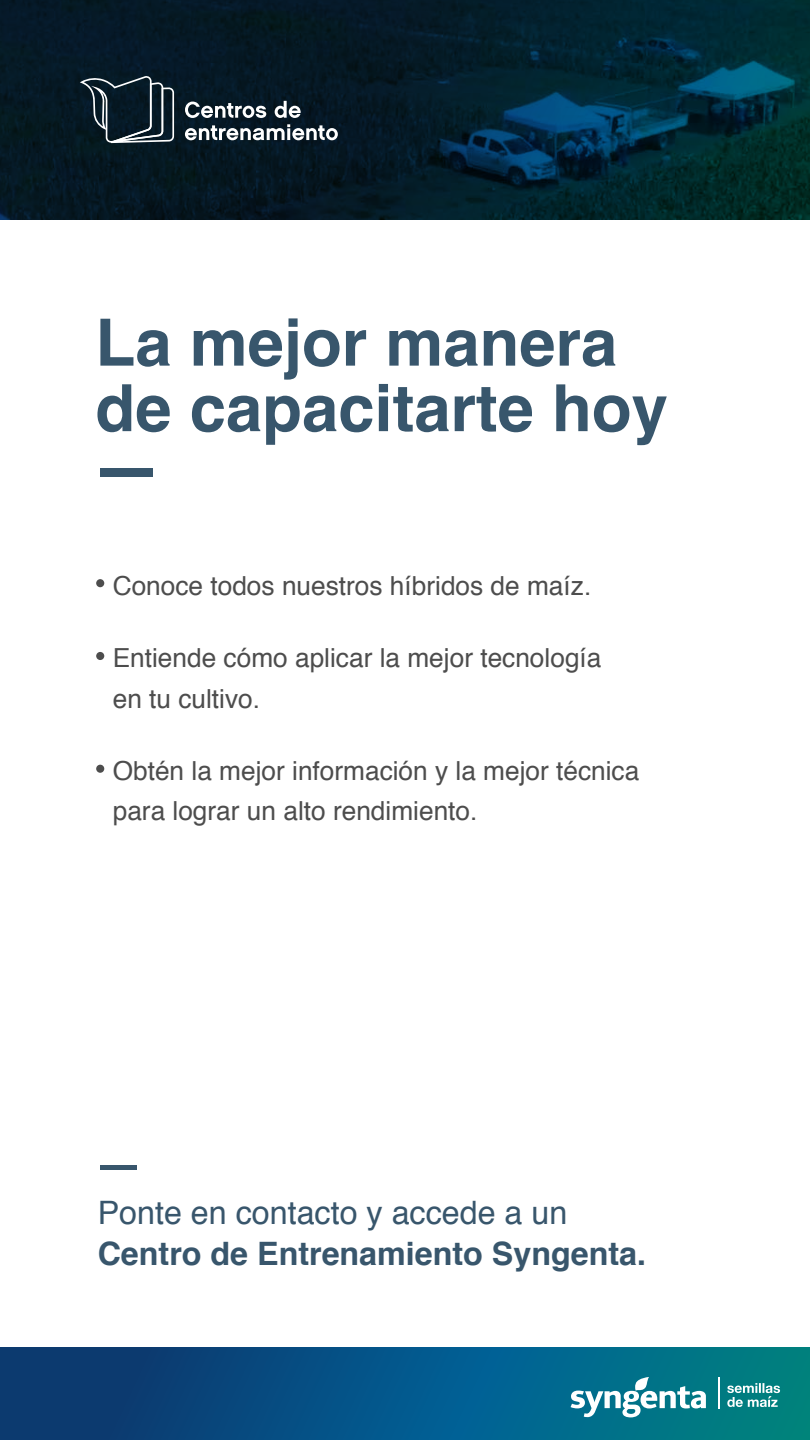
<style>
.page{position:relative;width:810px;height:1440px;background:#fff}
.page>*{position:absolute;margin:0;border:0;box-sizing:border-box;transform-origin:0 0}
.t1{font:700 65.18px/65.6px "Helvetica";color:#38566c}
.t2{font:700 32.25px "Helvetica";color:#38566c}
.t3{font:32.25px "Helvetica";color:#38566c}
.t4{font:26.25px/40.7px "Helvetica";color:#4d4d4d}
</style>
<div class="page">
<svg style="left:0;top:1348px;width:810px;height:92px;background:#055781"></svg>
<svg style="left:727px;top:1383px;width:53px;height:24px"></svg>
<svg style="left:571px;top:1377px;width:135px;height:40px"></svg>
<hr style="left:719px;top:1377px;width:1px;height:31px;background:#fff">
<div style="left:100px;top:469px;width:53px;height:8px;background:#38566c"></div>
<hr style="left:100px;top:1165px;width:37px;height:4px;background:#38566c">
<div style="left:96px;top:579px;width:8px;height:8px;background:#4d4d4d;border-radius:50%"></div>
<div style="left:96px;top:652px;width:8px;height:8px;background:#4d4d4d;border-radius:50%"></div>
<div style="left:96px;top:765px;width:8px;height:8px;background:#4d4d4d;border-radius:50%"></div>
<svg style="left:0;top:0;width:810px;height:220px;background:#03212d"></svg>
<svg style="left:185px;top:102px;width:81px;height:16px"></svg>
<svg style="left:275px;top:101px;width:26px;height:17px"></svg>
<svg style="left:185px;top:124px;width:153px;height:16px"></svg>
<svg style="left:80px;top:76px;width:94px;height:67px;background:#2b3b45"></svg>
<h1 class="t1" style="left:95px;top:311px;width:574px">La mejor manera de capacitarte hoy</h1>
<p class="t4" style="left:113px;top:566px;width:480px">Conoce todos nuestros híbridos de maíz.</p>
<p class="t4" style="left:113px;top:639px;width:490px">Entiende cómo aplicar la mejor tecnología en tu cultivo.</p>
<p class="t4" style="left:113px;top:751px;width:528px">Obtén la mejor información y la mejor técnica para lograr un alto rendimiento.</p>
<p class="t3" style="left:98px;top:1188px;width:471px">Ponte en contacto y accede a un</p>
<p class="t2" style="left:98px;top:1227px;width:550px">Centro de Entrenamiento Syngenta.</p>
</div>
